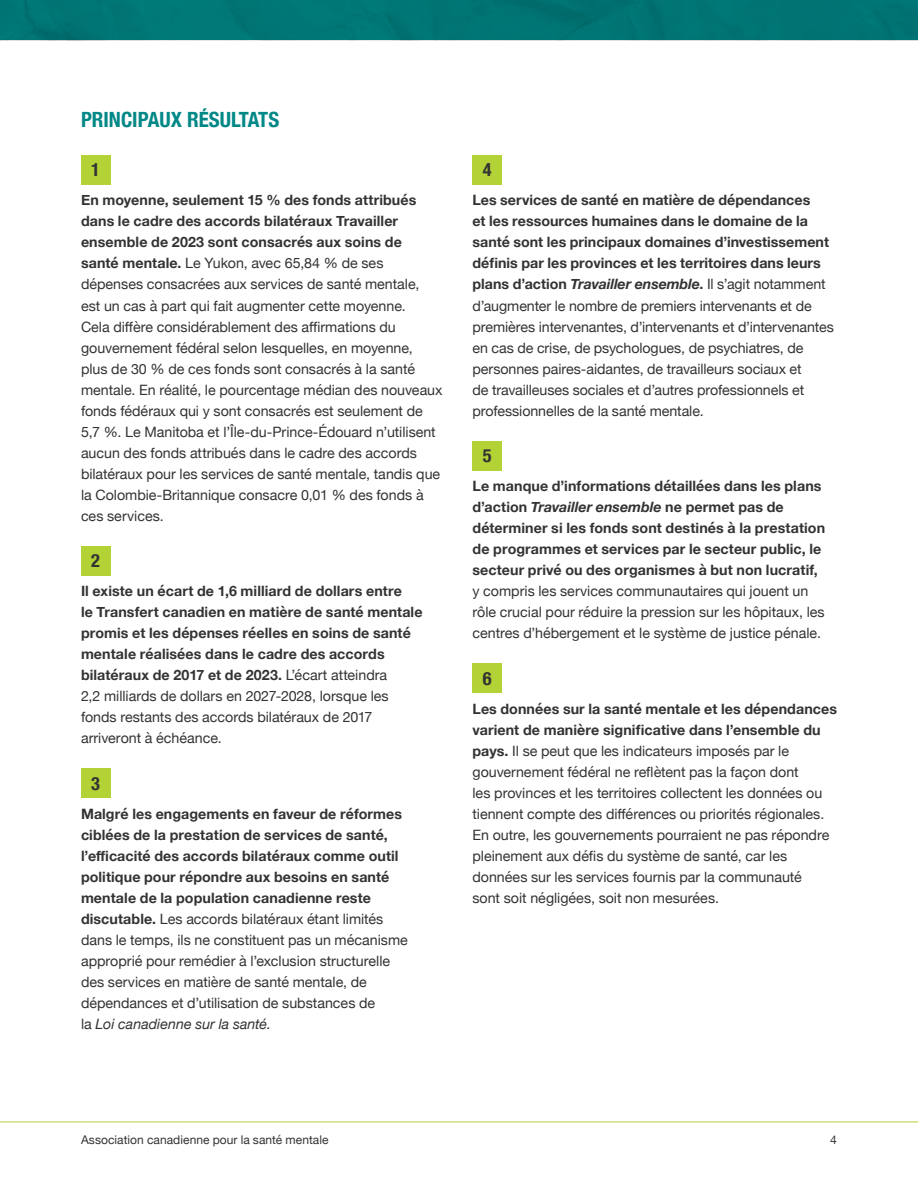
<style>
.page{position:relative;width:918px;height:1188px;background:#fff}
.page>*{position:absolute;margin:0;border:0;box-sizing:border-box;transform-origin:0 0}
.t1{font:700 condensed 21px "Helvetica Neue";color:#008887}
.t2{font:700 condensed 18.3px "Helvetica Neue";color:#333}
.t3{font:14.25px/21px "Helvetica Neue";color:#333}
.t4{font:700 14.25px/21px "Helvetica Neue";letter-spacing:.005em;color:#333}
.t5{font:12px "Helvetica Neue";letter-spacing:.005em;color:#333}
.s1{font-weight:700}
.s2{font-weight:400}
.s3{font-weight:400;font-style:italic}
.s4{font-weight:700;font-style:italic}
.s5{font-style:italic}
</style>
<div class="page">
<hr style="left:0;top:1122px;width:918px;height:1px;background:#b2d234">
<div style="left:0;top:0;width:918px;height:40px;background:#007574"></div>
<div style="left:81px;top:155px;width:29px;height:29px;background:#b3d235"></div>
<div style="left:81px;top:546px;width:29px;height:29px;background:#b3d235"></div>
<div style="left:81px;top:769px;width:29px;height:29px;background:#b3d235"></div>
<div style="left:472px;top:155px;width:30px;height:29px;background:#b3d235"></div>
<div style="left:472px;top:441px;width:30px;height:29px;background:#b3d235"></div>
<div style="left:472px;top:664px;width:30px;height:29px;background:#b3d235"></div>
<h1 class="t1" style="left:81px;top:102px;width:200px">PRINCIPAUX RÉSULTATS</h1>
<p class="t2" style="left:91px;top:155px;width:10px">1</p>
<p class="t3" style="left:81px;top:191px;width:363px"><span class="s1">En moyenne, seulement 15 % des fonds attribués dans le cadre des accords bilatéraux Travailler ensemble de 2023 sont consacrés aux soins de santé mentale.</span> Le Yukon, avec 65,84 % de ses dépenses consacrées aux services de santé mentale,<br>est un cas à part qui fait augmenter cette moyenne.<br>Cela diffère considérablement des affirmations du gouvernement fédéral selon lesquelles, en moyenne, plus de 30 % de ces fonds sont consacrés à la santé mentale. En réalité, le pourcentage médian des nouveaux fonds fédéraux qui y sont consacrés est seulement de 5,7 %. Le Manitoba et l’Île-du-Prince-Édouard n’utilisent aucun des fonds attribués dans le cadre des accords bilatéraux pour les services de santé mentale, tandis que la Colombie-Britannique consacre 0,01 % des fonds à ces services.</p>
<p class="t2" style="left:91px;top:545px;width:10px">2</p>
<p class="t4" style="left:81px;top:581px;width:343px">Il existe un écart de 1,6 milliard de dollars entre<br>le Transfert canadien en matière de santé mentale promis et les dépenses réelles en soins de santé mentale réalisées dans le cadre des accords bilatéraux de 2017 et de 2023. <span class="s2">L’écart atteindra<br>2,2 milliards de dollars en 2027-2028, lorsque les fonds restants des accords bilatéraux de 2017 arriveront à échéance.</span></p>
<p class="t2" style="left:91px;top:768px;width:10px">3</p>
<p class="t4" style="left:81px;top:804px;width:328px">Malgré les engagements en faveur de réformes ciblées de la prestation de services de santé, l’efficacité des accords bilatéraux comme outil politique pour répondre aux besoins en santé mentale de la population canadienne reste discutable. <span class="s2">Les accords bilatéraux étant limités dans le temps, ils ne constituent pas un mécanisme approprié pour remédier à l’exclusion structurelle des services en matière de santé mentale, de dépendances et d’utilisation de substances de<br>la</span> <span class="s3">Loi canadienne sur la santé.</span></p>
<p class="t2" style="left:483px;top:155px;width:10px">4</p>
<p class="t3" style="left:473px;top:191px;width:363px"><span class="s1">Les services de santé en matière de dépendances<br>et les ressources humaines dans le domaine de la santé sont les principaux domaines d’investissement définis par les provinces et les territoires dans leurs plans d’action</span> <span class="s4">Travailler ensemble</span><span class="s1">.</span> Il s’agit notamment d’augmenter le nombre de premiers intervenants et de premières intervenantes, d’intervenants et d’intervenantes en cas de crise, de psychologues, de psychiatres, de personnes paires-aidantes, de travailleurs sociaux et<br>de travailleuses sociales et d’autres professionnels et professionnelles de la santé mentale.</p>
<p class="t2" style="left:483px;top:440px;width:10px">5</p>
<p class="t4" style="left:473px;top:476px;width:354px">Le manque d’informations détaillées dans les plans d’action <span class="s5">Travailler ensemble</span> ne permet pas de déterminer si les fonds sont destinés à la prestation de programmes et services par le secteur public, le secteur privé ou des organismes à but non lucratif,</p>
<p class="t3" style="left:473px;top:582px;width:354px">y compris les services communautaires qui jouent un rôle crucial pour réduire la pression sur les hôpitaux, les centres d’hébergement et le système de justice pénale.</p>
<p class="t2" style="left:483px;top:663px;width:10px">6</p>
<p class="t3" style="left:473px;top:699px;width:366px"><span class="s1">Les données sur la santé mentale et les dépendances varient de manière significative dans l’ensemble du pays.</span> Il se peut que les indicateurs imposés par le gouvernement fédéral ne reflètent pas la façon dont<br>les provinces et les territoires collectent les données ou tiennent compte des différences ou priorités régionales.<br>En outre, les gouvernements pourraient ne pas répondre pleinement aux défis du système de santé, car les données sur les services fournis par la communauté<br>sont soit négligées, soit non mesurées.</p>
<p class="t5" style="left:81px;top:1131px;width:249px">Association canadienne pour la santé mentale</p>
<p class="t5" style="left:830px;top:1131px;width:8px">4</p>
</div>
